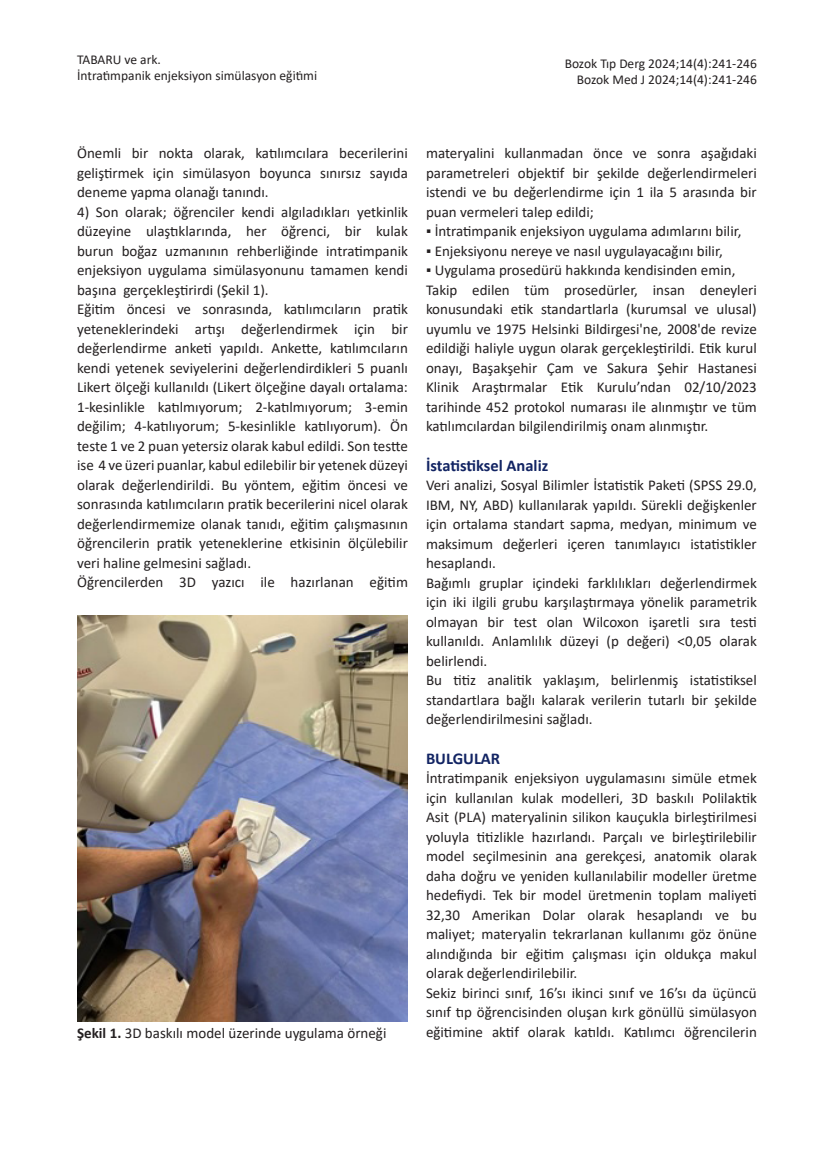
<style>
.page{position:relative;width:834px;height:1149px;background:#fff}
.page>*{position:absolute;margin:0;border:0;box-sizing:border-box;transform-origin:0 0}
.BAŞLIK{font:700 16.5px "Calibri";color:#122463}
.t1{font:15px/19.5px "Calibri";color:#231f20;text-align:justify}
.t2{font:13.5px "Calibri";color:#231f20}
.s1{font-weight:700}
</style>
<div class="page">
<img style="left:77px;top:615px;width:331px;height:406px">
<p class="t2" style="left:77px;top:50px;width:85px">TABARU ve ark.</p>
<p class="t2" style="left:77px;top:66px;width:247px">İntrati̇mpanik enjeksiyon simülasyon eğiti̇ ̇mi̇</p>
<p class="t2" style="left:146px;top:67px;width:6px">̇</p>
<p class="t2" style="left:194px;top:67px;width:6px">̇</p>
<p class="t2" style="left:225px;top:67px;width:6px">̇</p>
<p class="t2" style="left:564px;top:54px;width:194px">Bozok Tıp Derg 2024;14(4):241-246</p>
<p class="t2" style="left:576px;top:71px;width:181px">Bozok Med J 2024;14(4):241-246</p>
<p class="t1" style="left:77px;top:143px;width:332px">Önemli bir nokta olarak, katılımcılara becerilerini geliştirmek için simülasyon boyunca sınırsız sayıda deneme yapma olanağı tanındı.</p>
<p class="t1" style="left:77px;top:201px;width:332px">4) Son olarak; öğrenciler kendi algıladıkları yetkinlik düzeyine ulaştıklarında, her öğrenci, bir kulak burun boğaz uzmanının rehberliğinde intratimpanik enjeksiyon uygulama simülasyonunu tamamen kendi başına gerçekleştirirdi (Şekil 1).</p>
<p class="t1" style="left:77px;top:299px;width:332px">Eğitim öncesi ve sonrasında, katılımcıların pratik yeteneklerindeki artışı değerlendirmek için bir değerlendirme anketi yapıldı. Ankette, katılımcıların kendi yetenek seviyelerini değerlendirdikleri 5 puanlı Likert ölçeği kullanıldı (Likert ölçeğine dayalı ortalama:<br>1-kesinlikle katılmıyorum; 2-katılmıyorum; 3-emin değilim; 4-katılıyorum; 5-kesinlikle katılıyorum). Ön teste 1 ve 2 puan yetersiz olarak kabul edildi. Son testte ise 4 ve üzeri puanlar, kabul edilebilir bir yetenek düzeyi olarak değerlendirildi. Bu yöntem, eğitim öncesi ve sonrasında katılımcıların pratik becerilerini nicel olarak değerlendirmemize olanak tanıdı, eğitim çalışmasının öğrencilerin pratik yeteneklerine etkisinin ölçülebilir veri haline gelmesini sağladı.</p>
<p class="t1" style="left:77px;top:572px;width:332px">Öğrencilerden 3D yazıcı ile hazırlanan eğitim</p>
<p class="t1" style="left:77px;top:1023px;width:311px"><span class="s1">Şekil 1.</span> 3D baskılı model üzerinde uygulama örneği</p>
<p class="t1" style="left:426px;top:143px;width:332px">materyalini kullanmadan önce ve sonra aşağıdaki</p>
<p class="t1" style="left:426px;top:162px;width:332px">parametreleri objektif bir şekilde değerlendirmeleri istendi ve bu değerlendirme için 1 ila 5 arasında bir</p>
<p class="t1" style="left:426px;top:201px;width:169px">puan vermeleri talep edildi;</p>
<p class="t1" style="left:426px;top:221px;width:317px">▪ İntratimpanik enjeksiyon uygulama adımlarını bilir,</p>
<p class="t1" style="left:426px;top:240px;width:298px">▪ Enjeksiyonu nereye ve nasıl uygulayacağını bilir,</p>
<p class="t1" style="left:426px;top:260px;width:311px">▪ Uygulama prosedürü hakkında kendisinden emin,</p>
<p class="t1" style="left:426px;top:279px;width:332px">Takip edilen tüm prosedürler, insan deneyleri konusundaki etik standartlarla (kurumsal ve ulusal) uyumlu ve 1975 Helsinki Bildirgesi'ne, 2008'de revize edildiği haliyle uygun olarak gerçekleştirildi. Etik kurul onayı, Başakşehir Çam ve Sakura Şehir Hastanesi Klinik Araştırmalar Etik Kurulu’ndan 02/10/2023 tarihinde 452 protokol numarası ile alınmıştır ve tüm katılımcılardan bilgilendirilmiş onam alınmıştır.</p>
<p class="BAŞLIK" style="left:426px;top:453px;width:124px">İstatistiksel Analiz</p>
<p class="t1" style="left:426px;top:475px;width:332px">Veri analizi, Sosyal Bilimler İstatistik Paketi (SPSS 29.0, IBM, NY, ABD) kullanılarak yapıldı. Sürekli değişkenler için ortalama standart sapma, medyan, minimum ve maksimum değerleri içeren tanımlayıcı istatistikler hesaplandı.</p>
<p class="t1" style="left:426px;top:572px;width:332px">Bağımlı gruplar içindeki farklılıkları değerlendirmek için iki ilgili grubu karşılaştırmaya yönelik parametrik olmayan bir test olan Wilcoxon işaretli sıra testi kullanıldı. Anlamlılık düzeyi (p değeri) &lt;0,05 olarak belirlendi.</p>
<p class="t1" style="left:426px;top:670px;width:332px">Bu titiz analitik yaklaşım, belirlenmiş istatistiksel standartlara bağlı kalarak verilerin tutarlı bir şekilde değerlendirilmesini sağladı.</p>
<p class="BAŞLIK" style="left:426px;top:746px;width:76px">BULGULAR</p>
<p class="t1" style="left:426px;top:767px;width:332px">İntratimpanik enjeksiyon uygulamasını simüle etmek için kullanılan kulak modelleri, 3D baskılı Polilaktik Asit (PLA) materyalinin silikon kauçukla birleştirilmesi yoluyla titizlikle hazırlandı. Parçalı ve birleştirilebilir model seçilmesinin ana gerekçesi, anatomik olarak daha doğru ve yeniden kullanılabilir modeller üretme hedefiydi. Tek bir model üretmenin toplam maliyeti 32,30 Amerikan Dolar olarak hesaplandı ve bu maliyet; materyalin tekrarlanan kullanımı göz önüne alındığında bir eğitim çalışması için oldukça makul olarak değerlendirilebilir.</p>
<p class="t1" style="left:426px;top:982px;width:332px">Sekiz birinci sınıf, 16’sı ikinci sınıf ve 16’sı da üçüncü sınıf tıp öğrencisinden oluşan kırk gönüllü simülasyon eğitimine aktif olarak katıldı. Katılımcı öğrencilerin</p>
</div>
